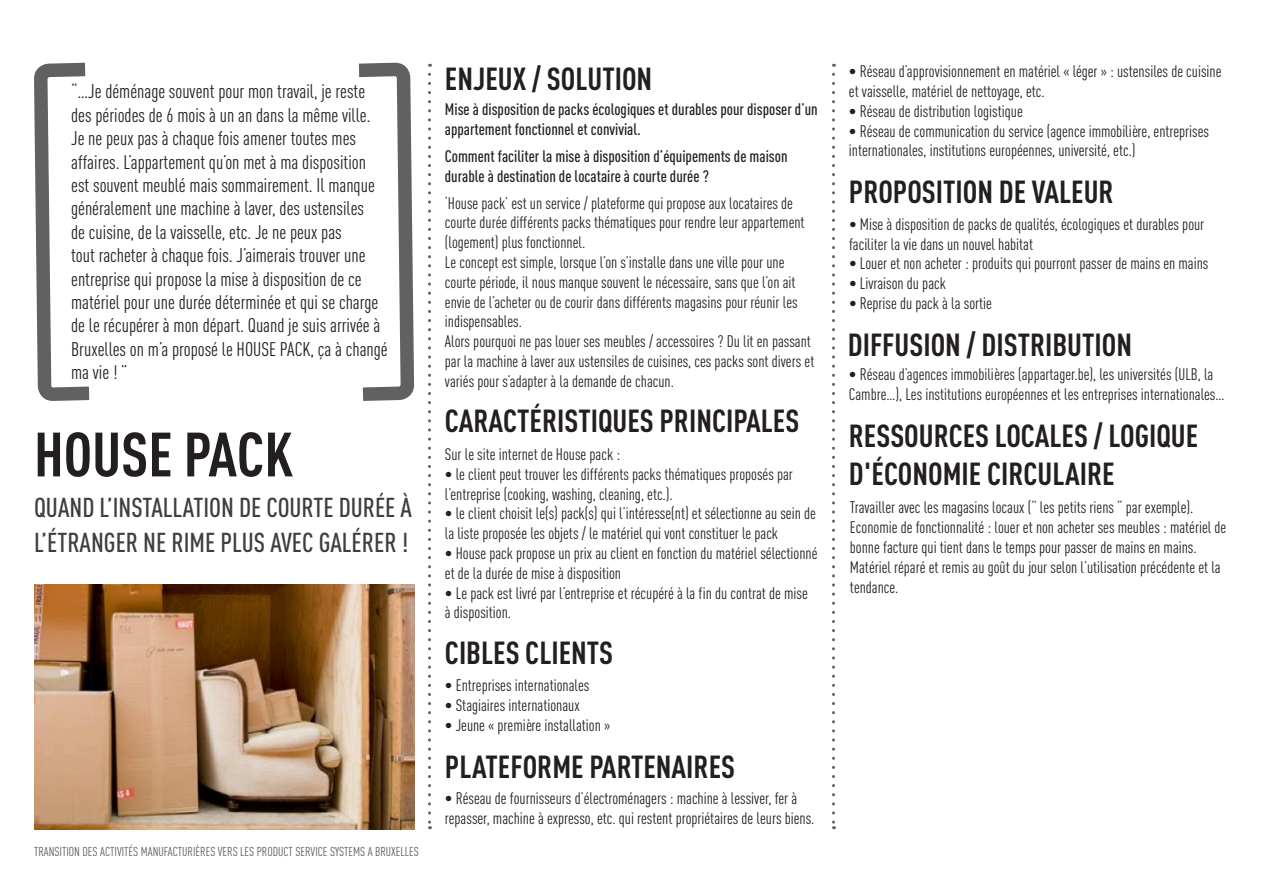
<style>
.page{position:relative;width:1263px;height:893px;background:#fff}
.page>*{position:absolute;margin:0;border:0;box-sizing:border-box;transform-origin:0 0}
.t1{font:700 61.5px "DIN Cond";color:#231f20}
.enjeux_solution{font:700 31.5px/37.8px "DIN Cond";color:#231f20}
.t2{font:500 27px/34.5px "DIN Cond";color:#3e3e3f}
.Insight{font:19.5px/23.4px "DIN Cond";color:#231f20}
.petit_texte{font:16.5px/19.8px "DIN Cond";color:#231f20}
.petit_texte-2{font:500 16.5px/19.8px "DIN Cond";color:#231f20}
.t3{font:12.75px "DIN Cond";color:#5c5c5f}
</style>
<div class="page">
<img style="left:34px;top:584px;width:380px;height:245px">
<svg style="left:832px;top:74px;width:3px;height:755px"></svg>
<svg style="left:428px;top:74px;width:3px;height:755px"></svg>
<svg style="left:36px;top:62px;width:67px;height:768px"></svg>
<svg style="left:358px;top:62px;width:54px;height:339px"></svg>
<p class="Insight" style="left:71px;top:80px;width:318px">“…Je déménage souvent pour mon travail, je reste des périodes de 6 mois à un an dans la même ville.<br>Je ne peux pas à chaque fois amener toutes mes affaires. L’appartement qu’on met à ma disposition est souvent meublé mais sommairement. Il manque généralement une machine à laver, des ustensiles<br>de cuisine, de la vaisselle, etc. Je ne peux pas<br>tout racheter à chaque fois. J’aimerais trouver une entreprise qui propose la mise à disposition de ce matériel pour une durée déterminée et qui se charge de le récupérer à mon départ. Quand je suis arrivée à Bruxelles on m’a proposé le HOUSE PACK, ça à changé ma vie ! ”</p>
<h1 class="t1" style="left:34px;top:417px;width:261px">HOUSE PACK</h1>
<h3 class="t2" style="left:34px;top:490px;width:380px">QUAND L’INSTALLATION DE COURTE DURÉE À<br>L’ÉTRANGER NE RIME PLUS AVEC GALÉRER !</h3>
<p class="t3" style="left:34px;top:844px;width:386px">TRANSITION DES ACTIVITÉS MANUFACTURIÈRES VERS LES PRODUCT SERVICE SYSTEMS A BRUXELLES</p>
<p class="enjeux_solution" style="left:445px;top:59px;width:209px">ENJEUX / SOLUTION</p>
<p class="petit_texte-2" style="left:445px;top:99px;width:374px">Mise à disposition de packs écologiques et durables pour disposer d’un appartement fonctionnel et convivial.</p>
<p class="petit_texte-2" style="left:445px;top:146px;width:344px">Comment faciliter la mise à disposition d’équipements de maison durable à destination de locataire à courte durée ?</p>
<p class="petit_texte" style="left:445px;top:193px;width:361px">‘House pack’ est un service / plateforme qui propose aux locataires de courte durée différents packs thématiques pour rendre leur appartement (logement) plus fonctionnel.</p>
<p class="petit_texte" style="left:445px;top:252px;width:354px">Le concept est simple, lorsque l’on s’installe dans une ville pour une courte période, il nous manque souvent le nécessaire, sans que l’on ait envie de l’acheter ou de courir dans différents magasins pour réunir les indispensables.</p>
<p class="petit_texte" style="left:445px;top:331px;width:371px">Alors pourquoi ne pas louer ses meubles / accessoires ? Du lit en passant par la machine à laver aux ustensiles de cuisines, ces packs sont divers et variés pour s’adapter à la demande de chacun.</p>
<p class="enjeux_solution" style="left:445px;top:401px;width:356px">CARACTÉRISTIQUES PRINCIPALES</p>
<p class="petit_texte" style="left:445px;top:444px;width:177px">Sur le site internet de House pack :</p>
<p class="petit_texte" style="left:445px;top:464px;width:350px">• le client peut trouver les différents packs thématiques proposés par l’entreprise (cooking, washing, cleaning, etc.).</p>
<p class="petit_texte" style="left:445px;top:503px;width:372px">• le client choisit le(s) pack(s) qui l’intéresse(nt) et sélectionne au sein de la liste proposée les objets / le matériel qui vont constituer le pack</p>
<p class="petit_texte" style="left:445px;top:543px;width:374px">• House pack propose un prix au client en fonction du matériel sélectionné et de la durée de mise à disposition</p>
<p class="petit_texte" style="left:445px;top:583px;width:364px">• Le pack est livré par l’entreprise et récupéré à la fin du contrat de mise à disposition.</p>
<p class="enjeux_solution" style="left:445px;top:633px;width:170px">CIBLES CLIENTS</p>
<p class="petit_texte" style="left:445px;top:675px;width:146px">• Entreprises internationales</p>
<p class="petit_texte" style="left:445px;top:695px;width:136px">• Stagiaires internationaux</p>
<p class="petit_texte" style="left:445px;top:715px;width:167px">• Jeune « première installation »</p>
<p class="enjeux_solution" style="left:445px;top:747px;width:292px">PLATEFORME PARTENAIRES</p>
<p class="petit_texte" style="left:445px;top:788px;width:371px">• Réseau de fournisseurs d’électroménagers : machine à lessiver, fer à repasser, machine à expresso, etc. qui restent propriétaires de leurs biens.</p>
<p class="petit_texte" style="left:849px;top:61px;width:374px">• Réseau d’approvisionnement en matériel « léger » : ustensiles de cuisine et vaisselle, matériel de nettoyage, etc.</p>
<p class="petit_texte" style="left:849px;top:101px;width:175px">• Réseau de distribution logistique</p>
<p class="petit_texte" style="left:849px;top:121px;width:362px">• Réseau de communication du service (agence immobilière, entreprises internationales, institutions européennes, université, etc.)</p>
<p class="enjeux_solution" style="left:849px;top:172px;width:266px">PROPOSITION DE VALEUR</p>
<p class="petit_texte" style="left:849px;top:214px;width:357px">• Mise à disposition de packs de qualités, écologiques et durables pour faciliter la vie dans un nouvel habitat</p>
<p class="petit_texte" style="left:849px;top:253px;width:361px">• Louer et non acheter : produits qui pourront passer de mains en mains</p>
<p class="petit_texte" style="left:849px;top:273px;width:98px">• Livraison du pack</p>
<p class="petit_texte" style="left:849px;top:293px;width:144px">• Reprise du pack à la sortie</p>
<p class="enjeux_solution" style="left:848px;top:325px;width:286px">DIFFUSION / DISTRIBUTION</p>
<p class="petit_texte" style="left:849px;top:364px;width:377px">• Réseau d’agences immobilières (appartager.be), les universités (ULB, la<br>Cambre…), Les institutions européennes et les entreprises internationales…</p>
<p class="enjeux_solution" style="left:849px;top:416px;width:351px">RESSOURCES LOCALES / LOGIQUE<br>D'ÉCONOMIE CIRCULAIRE</p>
<p class="petit_texte" style="left:850px;top:498px;width:345px">Travailler avec les magasins locaux (“ les petits riens “ par exemple).</p>
<p class="petit_texte" style="left:850px;top:517px;width:378px">Economie de fonctionnalité : louer et non acheter ses meubles : matériel de bonne facture qui tient dans le temps pour passer de mains en mains.</p>
<p class="petit_texte" style="left:850px;top:557px;width:372px">Matériel réparé et remis au goût du jour selon l’utilisation précédente et la tendance.</p>
</div>
